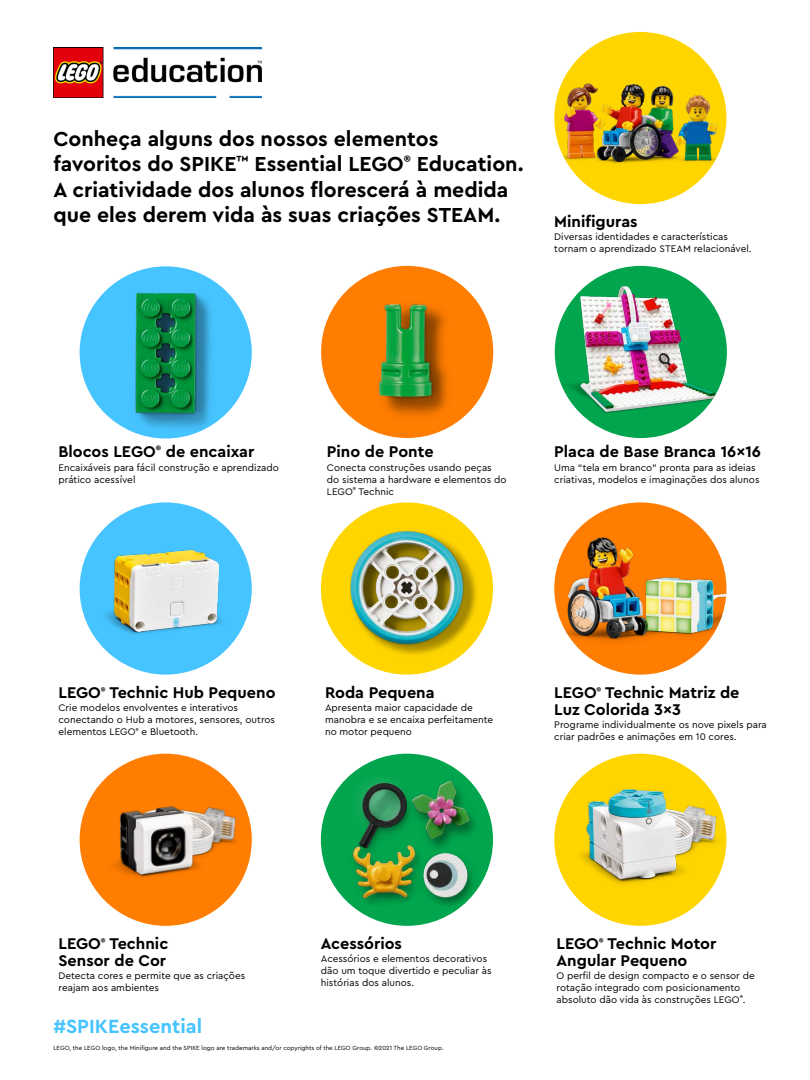
<style>
.page{position:relative;width:810px;height:1080px;background:#fff}
.page>*{position:absolute;margin:0;border:0;box-sizing:border-box;transform-origin:0 0}
.t1{font:700 21.25px/25.5px "Cera Pro";color:#000}
.t2{font:700 20px "Cera Pro";color:#46c4ff}
.t3{font:700 16.25px/16.9px "Cera Pro";color:#000}
.t4{font:10px/12px "Cera Pro";color:#000}
.t5{font:6.25px "Cera Pro";color:#000}
</style>
<div class="page">
<div style="left:555px;top:266px;width:172px;height:172px;background:#00a54d;border-radius:50%"></div>
<img style="left:555px;top:271px;width:172px;height:155px">
<div style="left:321px;top:502px;width:172px;height:173px;background:#ffd500;border-radius:50%"></div>
<img style="left:321px;top:510px;width:171px;height:159px">
<img style="left:53px;top:48px;width:209px;height:50px">
<div style="left:80px;top:266px;width:172px;height:173px;background:#46c4ff;border-radius:50%"></div>
<img style="left:104px;top:266px;width:123px;height:173px">
<div style="left:321px;top:266px;width:172px;height:172px;background:#ff7d00;border-radius:50%"></div>
<img style="left:354px;top:272px;width:106px;height:160px">
<div style="left:554px;top:32px;width:172px;height:172px;background:#ffd500;border-radius:50%"></div>
<img style="left:554px;top:65px;width:172px;height:106px">
<div style="left:554px;top:754px;width:172px;height:172px;background:#ffd500;border-radius:50%"></div>
<img style="left:554px;top:758px;width:172px;height:148px">
<div style="left:80px;top:754px;width:172px;height:172px;background:#ff7d00;border-radius:50%"></div>
<img style="left:80px;top:759px;width:172px;height:143px">
<img style="left:321px;top:754px;width:172px;height:172px;border-radius:86px">
<img style="left:414px;top:842px;width:65px;height:64px;border-radius:32px">
<img style="left:407px;top:774px;width:73px;height:76px">
<img style="left:340px;top:838px;width:88px;height:68px">
<div style="left:554px;top:502px;width:172px;height:173px;background:#ff7d00;border-radius:50%"></div>
<img style="left:554px;top:516px;width:172px;height:145px">
<div style="left:80px;top:502px;width:172px;height:173px;background:#46c4ff;border-radius:50%"></div>
<img style="left:80px;top:524px;width:172px;height:140px">
<h1 class="t1" style="left:53px;top:125px;width:472px">Conheça alguns dos nossos elementos favoritos do SPIKE<sup>™</sup> Essential LEGO<sup>®</sup> Education.<br>A criatividade dos alunos florescerá à medida que eles derem vida às suas criações STEAM.</h1>
<h3 class="t3" style="left:554px;top:212px;width:85px">Minifiguras</h3>
<p class="t4" style="left:554px;top:230px;width:199px">Diversas identidades e características tornam o aprendizado STEAM relacionável.</p>
<h3 class="t3" style="left:58px;top:443px;width:197px">Blocos LEGO<sup>®</sup> de encaixar</h3>
<p class="t4" style="left:58px;top:461px;width:222px">Encaixáveis para fácil construção e aprendizado prático acessível</p>
<h3 class="t3" style="left:327px;top:443px;width:108px">Pino de Ponte</h3>
<p class="t4" style="left:327px;top:461px;width:181px">Conecta construções usando peças do sistema a hardware e elementos do<br>LEGO<sup>®</sup> Technic</p>
<h3 class="t3" style="left:554px;top:443px;width:208px">Placa de Base Branca 16x16</h3>
<p class="t4" style="left:554px;top:461px;width:207px">Uma “tela em branco” pronta para as ideias criativas, modelos e imaginações dos alunos</p>
<h3 class="t3" style="left:58px;top:683px;width:219px">LEGO<sup>®</sup> Technic Hub Pequeno</h3>
<p class="t4" style="left:58px;top:701px;width:218px">Crie modelos envolventes e interativos conectando o Hub a motores, sensores, outros elementos LEGO<sup>®</sup> e Bluetooth.</p>
<h3 class="t3" style="left:325px;top:683px;width:111px">Roda Pequena</h3>
<p class="t4" style="left:325px;top:701px;width:170px">Apresenta maior capacidade de manobra e se encaixa perfeitamente no motor pequeno</p>
<h3 class="t3" style="left:554px;top:683px;width:187px">LEGO<sup>®</sup> Technic Matriz de<br>Luz Colorida 3x3</h3>
<p class="t4" style="left:554px;top:718px;width:214px">Programe individualmente os nove pixels para criar padrões e animações em 10 cores.</p>
<h3 class="t3" style="left:58px;top:934px;width:111px">LEGO<sup>®</sup> Technic<br>Sensor de Cor</h3>
<p class="t4" style="left:58px;top:969px;width:188px">Detecta cores e permite que as criações reajam aos ambientes</p>
<h2 class="t2" style="left:53px;top:1013px;width:150px">#SPIKEessential</h2>
<h3 class="t3" style="left:321px;top:934px;width:83px">Acessórios</h3>
<p class="t4" style="left:321px;top:952px;width:172px">Acessórios e elementos decorativos dão um toque divertido e peculiar às histórias dos alunos.</p>
<p class="t5" style="left:53px;top:1044px;width:392px">LEGO, the LEGO logo, the Minifigure and the SPIKE logo are trademarks and/or copyrights of the LEGO Group. ©2021 The LEGO Group.</p>
<h3 class="t3" style="left:557px;top:934px;width:161px">LEGO<sup>®</sup> Technic Motor<br>Angular Pequeno</h3>
<p class="t4" style="left:557px;top:969px;width:200px">O perfil de design compacto e o sensor de rotação integrado com posicionamento absoluto dão vida às construções LEGO<sup>®</sup>.</p>
</div>
